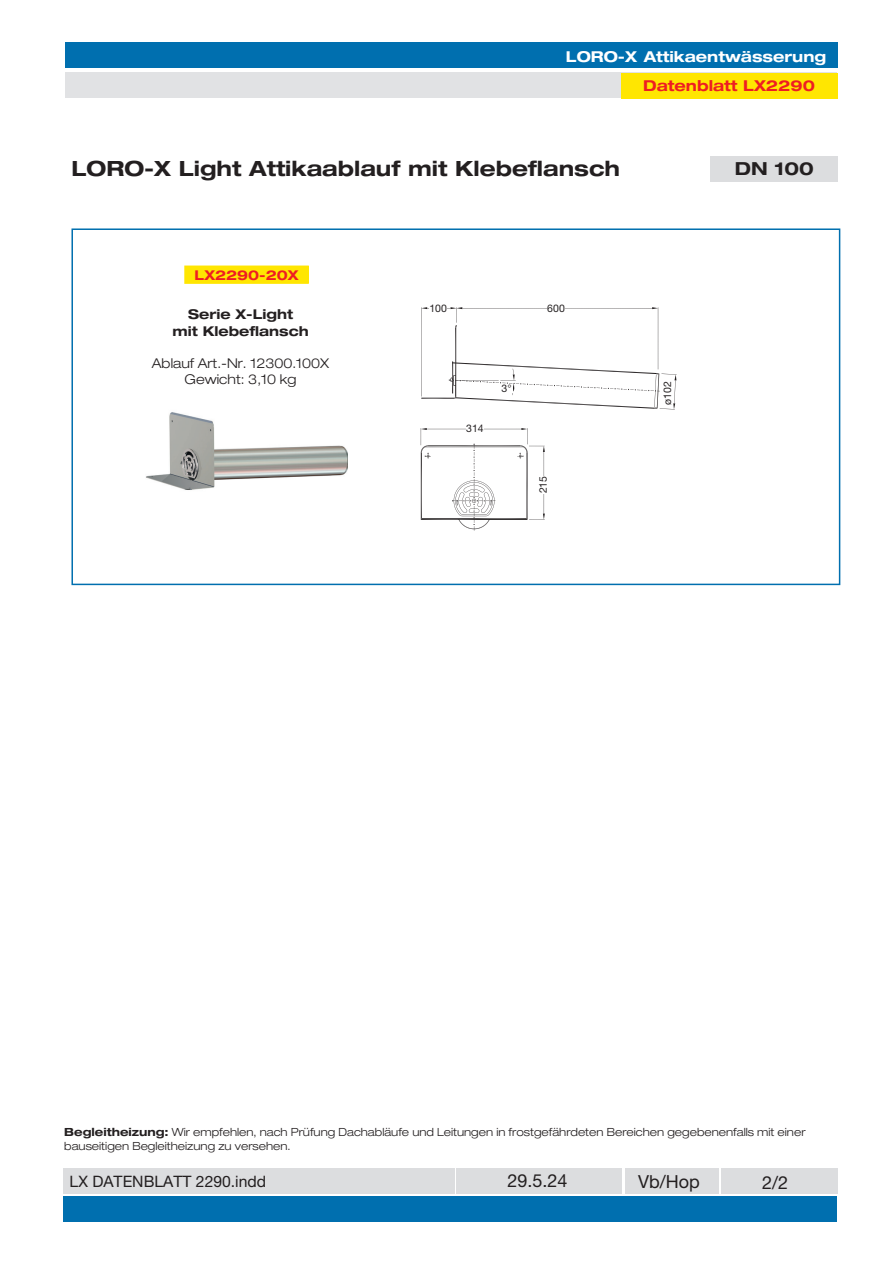
<style>
.page{position:relative;width:893px;height:1263px;background:#fff}
.page>*{position:absolute;margin:0;border:0;box-sizing:border-box;transform-origin:0 0}
.t1{font:700 expanded 21px "Helvetica Neue LT Std";color:#231f20}
.t2{font:18px "Helvetica Neue LT Std";color:#231f20}
.t3{font:700 expanded 18px "Helvetica Neue LT Std";color:#231f20}
.t4{font:15.75px "Helvetica Neue LT Std";color:#231f20}
.t5{font:700 expanded 15px "Helvetica Neue LT Std";color:#fff}
.t6{font:700 expanded 15px "Helvetica Neue LT Std";color:#ee1d23}
.t7{font:300 expanded 13.5px/16.2px "Helvetica Neue LT Std";color:#231f20;text-align:center}
.t8{font:700 expanded 13.5px/16.2px "Helvetica Neue LT Std";color:#231f20;text-align:center}
.t9{font:700 expanded 13.5px "Helvetica Neue LT Std";color:#ee1d23}
.t10{font:300 expanded 11.25px/13.5px "Helvetica Neue LT Std";color:#231f20}
.t11{font:10.5px "Helvetica Neue LT Std";color:#231f20}
.s1{font-weight:700}
</style>
<div class="page">
<div style="left:65px;top:72px;width:772px;height:26px;background:#e1e2e4"></div>
<div style="left:65px;top:43px;width:761px;height:25px;background:#006faf"></div>
<div style="left:621px;top:73px;width:216px;height:25px;background:#ffe601"></div>
<div style="left:71px;top:228px;width:769px;height:357px;background:#fff;border:2px solid #006faf"></div>
<div style="left:711px;top:156px;width:127px;height:26px;background:#dcdddf"></div>
<div style="left:185px;top:266px;width:123px;height:17px;background:#ffe601"></div>
<div style="left:184px;top:266px;width:125px;height:18px;border:2px solid #ffe601"></div>
<div style="left:63px;top:1196px;width:774px;height:26px;background:#006faf"></div>
<div style="left:63px;top:1168px;width:392px;height:25px;background:#dcdddf"></div>
<div style="left:456px;top:1168px;width:166px;height:25px;background:#dcdddf"></div>
<div style="left:625px;top:1168px;width:93px;height:25px;background:#dcdddf"></div>
<div style="left:721px;top:1168px;width:116px;height:25px;background:#dcdddf"></div>
<svg style="left:421px;top:307px;width:256px;height:103px"></svg>
<svg style="left:421px;top:428px;width:124px;height:103px"></svg>
<div style="left:429px;top:304px;width:18px;height:13px;background:#fff"></div>
<div style="left:547px;top:304px;width:18px;height:13px;background:#fff"></div>
<div style="left:466px;top:424px;width:18px;height:9px;background:#fff"></div>
<div style="left:539px;top:476px;width:9px;height:17px;background:#fff"></div>
<div style="left:502px;top:385px;width:11px;height:8px;background:#fff"></div>
<div style="left:664px;top:380px;width:8px;height:25px;background:#fff"></div>
<img style="left:146px;top:412px;width:202px;height:78px">
<h3 class="t5" style="left:566px;top:47px;width:262px">LORO-X Attikaentwässerung</h3>
<h3 class="t6" style="left:643px;top:76px;width:173px">Datenblatt LX2290</h3>
<h1 class="t1" style="left:71px;top:155px;width:550px">LORO-X Light Attikaablauf mit Klebeflansch</h1>
<h2 class="t3" style="left:735px;top:157px;width:81px">DN 100</h2>
<p class="t9" style="left:195px;top:266px;width:105px">LX2290-20X</p>
<p class="t8" style="left:172px;top:306px;width:138px">Serie X-Light<br>mit Klebeflansch</p>
<p class="t7" style="left:152px;top:355px;width:179px">Ablauf Art.-Nr. 12300.100X<br>Gewicht: 3,10 kg</p>
<p class="t11" style="left:429px;top:302px;width:19px">100</p>
<p class="t11" style="left:547px;top:302px;width:19px">600</p>
<p class="t11" style="left:466px;top:422px;width:19px">314</p>
<p class="t11" style="left:502px;top:382px;width:12px">3°</p>
<p class="t11" style="left:661px;top:405px;width:25px;rotate:-90deg">ø102</p>
<p class="t11" style="left:537px;top:493px;width:19px;rotate:-90deg">215</p>
<p class="t10" style="left:64px;top:1125px;width:743px"><span class="s1">Begleitheizung:</span> Wir empfehlen, nach Prüfung Dachabläufe und Leitungen in frostgefährdeten Bereichen gegebenenfalls mit einer bauseitigen Begleitheizung zu versehen.</p>
<h3 class="t4" style="left:70px;top:1172px;width:198px">LX DATENBLATT 2290.indd</h3>
<h2 class="t2" style="left:507px;top:1170px;width:62px">29.5.24</h2>
<h2 class="t2" style="left:638px;top:1170px;width:63px">Vb/Hop</h2>
<h2 class="t2" style="left:762px;top:1172px;width:28px">2/2</h2>
</div>
